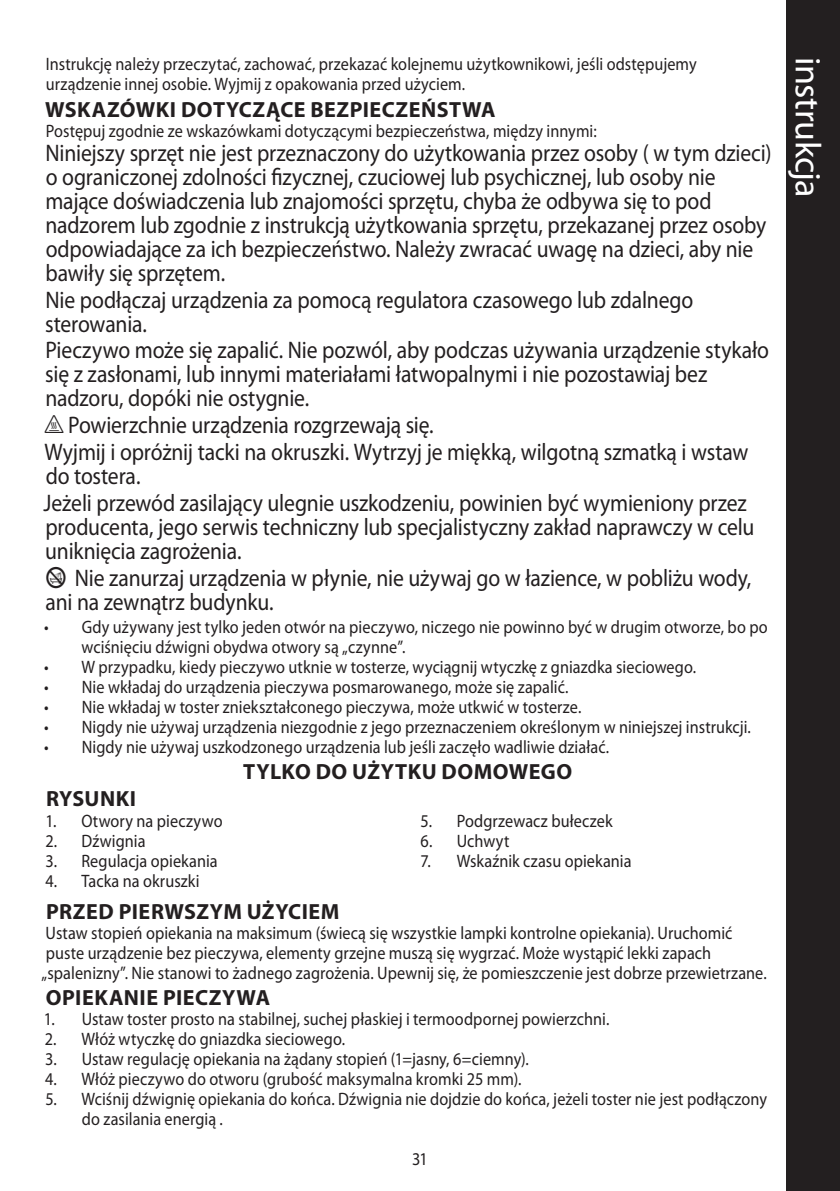
<style>
.page{position:relative;width:840px;height:1191px;background:#fff}
.page>*{position:absolute;margin:0;border:0;box-sizing:border-box;transform-origin:0 0}
.side_head{font:36px "Myriad Pro";letter-spacing:-.01em;color:#fff}
.EN60335_single{font:24px/24px "Myriad Pro";letter-spacing:-.005em;color:#231f20;scale:.9 1}
.heading{font:700 22px "Myriad Pro";letter-spacing:.025em;color:#231f20}
.sub_heading{font:700 22px "Myriad Pro";letter-spacing:.02em;color:#231f20}
.default{font:18px/20px "Myriad Pro";letter-spacing:.005em;color:#231f20;scale:.9 1}
.s1{font-family:"Myriad IS Otext"}
</style>
<div class="page">
<div style="left:785px;top:0;width:54px;height:1191px;background:#231f20"></div>
<p class="default" style="left:46px;top:55px;width:724px">Instrukcję należy przeczytać, zachować, przekazać kolejnemu użytkownikowi, jeśli odstępujemy urządzenie innej osobie. Wyjmij z opakowania przed użyciem.</p>
<p class="heading" style="left:45px;top:97px;width:452px">WSKAZÓWKI DOTYCZĄCE BEZPIECZEŃSTWA</p>
<p class="default" style="left:46px;top:121px;width:613px">Postępuj zgodnie ze wskazówkami dotyczącymi bezpieczeństwa, między innymi:</p>
<p class="EN60335_single" style="left:45px;top:141px;width:807px">Niniejszy sprzęt nie jest przeznaczony do użytkowania przez osoby ( w tym dzieci) o ograniczonej zdolności fizycznej, czuciowej lub psychicznej, lub osoby nie mające doświadczenia lub znajomości sprzętu, chyba że odbywa się to pod nadzorem lub zgodnie z instrukcją użytkowania sprzętu, przekazanej przez osoby odpowiadające za ich bezpieczeństwo. Należy zwracać uwagę na dzieci, aby nie bawiły się sprzętem.</p>
<p class="EN60335_single" style="left:45px;top:288px;width:721px">Nie podłączaj urządzenia za pomocą regulatora czasowego lub zdalnego sterowania.</p>
<p class="EN60335_single" style="left:45px;top:339px;width:805px">Pieczywo może się zapalić. Nie pozwól, aby podczas używania urządzenie stykało się z zasłonami, lub innymi materiałami łatwopalnymi i nie pozostawiaj bez nadzoru, dopóki nie ostygnie.</p>
<p class="EN60335_single" style="left:47px;top:414px;width:430px"><span class="s1">h</span> Powierzchnie urządzenia rozgrzewają się.</p>
<p class="EN60335_single" style="left:45px;top:440px;width:783px">Wyjmij i opróżnij tacki na okruszki. Wytrzyj je miękką, wilgotną szmatką i wstaw do tostera.</p>
<p class="EN60335_single" style="left:43px;top:491px;width:791px">Jeżeli przewód zasilający ulegnie uszkodzeniu, powinien być wymieniony przez producenta, jego serwis techniczny lub specjalistyczny zakład naprawczy w celu uniknięcia zagrożenia.</p>
<p class="EN60335_single" style="left:45px;top:566px;width:785px"><span class="s1">b</span> Nie zanurzaj urządzenia w płynie, nie używaj go w łazience, w pobliżu wody, ani na zewnątrz budynku.</p>
<p class="default" style="left:82px;top:617px;width:763px;text-indent:-38px">• Gdy używany jest tylko jeden otwór na pieczywo, niczego nie powinno być w drugim otworze, bo po wciśnięciu dźwigni obydwa otwory są „czynne”.</p>
<p class="default" style="left:44px;top:657px;width:725px">• W przypadku, kiedy pieczywo utknie w tosterze, wyciągnij wtyczkę z gniazdka sieciowego.</p>
<p class="default" style="left:44px;top:677px;width:584px">• Nie wkładaj do urządzenia pieczywa posmarowanego, może się zapalić.</p>
<p class="default" style="left:44px;top:697px;width:598px">• Nie wkładaj w toster zniekształconego pieczywa, może utkwić w tosterze.</p>
<p class="default" style="left:44px;top:717px;width:786px">• Nigdy nie używaj urządzenia niezgodnie z jego przeznaczeniem określonym w niniejszej instrukcji.</p>
<p class="default" style="left:44px;top:737px;width:629px">• Nigdy nie używaj uszkodzonego urządzenia lub jeśli zaczęło wadliwie działać.</p>
<p class="sub_heading" style="left:243px;top:759px;width:330px">TYLKO DO UŻYTKU DOMOWEGO</p>
<p class="heading" style="left:46px;top:786px;width:91px">RYSUNKI</p>
<p class="default" style="left:45px;top:811px;width:198px">1. Otwory na pieczywo</p>
<p class="default" style="left:45px;top:831px;width:113px">2. Dźwignia</p>
<p class="default" style="left:45px;top:851px;width:193px">3. Regulacja opiekania</p>
<p class="default" style="left:45px;top:871px;width:173px">4. Tacka na okruszki</p>
<p class="default" style="left:420px;top:811px;width:215px">5. Podgrzewacz bułeczek</p>
<p class="default" style="left:420px;top:831px;width:100px">6. Uchwyt</p>
<p class="default" style="left:420px;top:851px;width:236px">7. Wskaźnik czasu opiekania</p>
<p class="heading" style="left:46px;top:899px;width:295px">PRZED PIERWSZYM UŻYCIEM</p>
<p class="default" style="left:42px;top:923px;width:806px">Ustaw stopień opiekania na maksimum (świecą się wszystkie lampki kontrolne opiekania). Uruchomić puste urządzenie bez pieczywa, elementy grzejne muszą się wygrzać. Może wystąpić lekki zapach „spalenizny”. Nie stanowi to żadnego zagrożenia. Upewnij się, że pomieszczenie jest dobrze przewietrzane.</p>
<p class="heading" style="left:46px;top:985px;width:226px">OPIEKANIE PIECZYWA</p>
<p class="default" style="left:44px;top:1009px;width:629px">1. Ustaw toster prosto na stabilnej, suchej płaskiej i termoodpornej powierzchni.</p>
<p class="default" style="left:45px;top:1029px;width:335px">2. Włóż wtyczkę do gniazdka sieciowego.</p>
<p class="default" style="left:45px;top:1049px;width:538px">3. Ustaw regulację opiekania na żądany stopień (1=jasny, 6=ciemny).</p>
<p class="default" style="left:45px;top:1069px;width:530px">4. Włóż pieczywo do otworu (grubość maksymalna kromki 25 mm).</p>
<p class="default" style="left:82px;top:1089px;width:762px;text-indent:-36px">5. Wciśnij dźwignię opiekania do końca. Dźwignia nie dojdzie do końca, jeżeli toster nie jest podłączony do zasilania energią .</p>
<p class="default" style="left:412px;top:1149px;width:19px">31</p>
<p class="side_head" style="left:827px;top:57px;width:143px;rotate:90deg">instrukcja</p>
</div>
